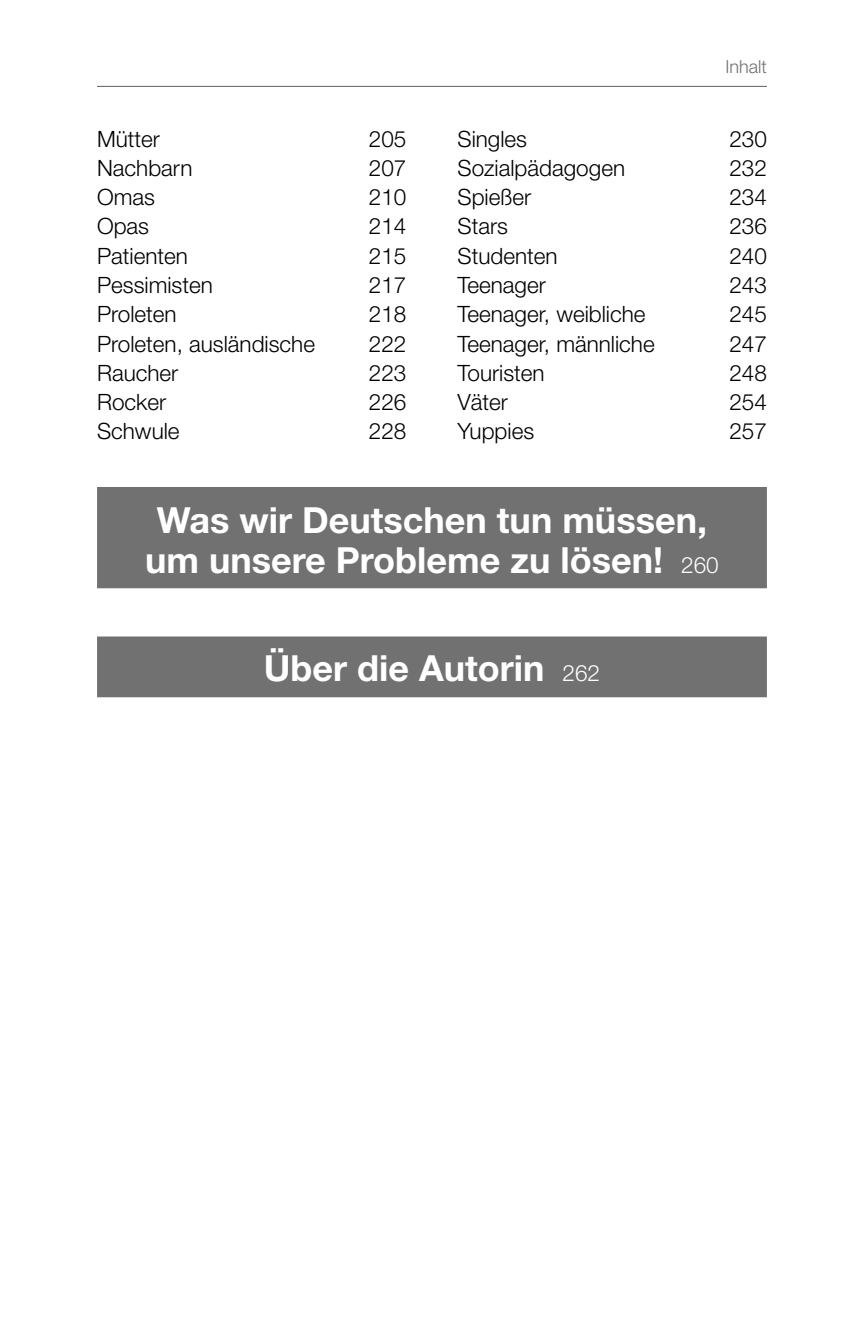
<style>
.page{position:relative;width:862px;height:1339px;background:#fff}
.page>*{position:absolute;margin:0;border:0;box-sizing:border-box;transform-origin:0 0}
.t1{font:700 36px/40.5px "Helvetica Neue";color:#fff;text-align:center}
.t2{font:300 22.5px "Helvetica Neue";color:#000}
.t3{font:300 18px "Helvetica Neue";color:#717171}
.s1{font-weight:300;font-size:22.5px}
</style>
<div class="page">
<hr style="left:97px;top:86px;width:670px;height:1px;background:#717171">
<div style="left:97px;top:487px;width:670px;height:101px;background:#717171"></div>
<div style="left:97px;top:636px;width:670px;height:61px;background:#717171"></div>
<p class="t2" style="left:97px;top:131px;width:64px">Mütter</p>
<p class="t2" style="left:369px;top:131px;width:39px">205</p>
<p class="t2" style="left:97px;top:160px;width:97px">Nachbarn</p>
<p class="t2" style="left:369px;top:160px;width:39px">207</p>
<p class="t2" style="left:97px;top:189px;width:59px">Omas</p>
<p class="t2" style="left:369px;top:189px;width:39px">210</p>
<p class="t2" style="left:97px;top:218px;width:54px">Opas</p>
<p class="t2" style="left:369px;top:218px;width:39px">214</p>
<p class="t2" style="left:97px;top:248px;width:92px">Patienten</p>
<p class="t2" style="left:369px;top:248px;width:39px">215</p>
<p class="t2" style="left:97px;top:277px;width:117px">Pessimisten</p>
<p class="t2" style="left:369px;top:277px;width:39px">217</p>
<p class="t2" style="left:97px;top:306px;width:81px">Proleten</p>
<p class="t2" style="left:369px;top:306px;width:39px">218</p>
<p class="t2" style="left:97px;top:335px;width:219px">Proleten, ausländische</p>
<p class="t2" style="left:369px;top:335px;width:39px">222</p>
<p class="t2" style="left:97px;top:365px;width:83px">Raucher</p>
<p class="t2" style="left:369px;top:365px;width:39px">223</p>
<p class="t2" style="left:97px;top:394px;width:71px">Rocker</p>
<p class="t2" style="left:369px;top:394px;width:39px">226</p>
<p class="t2" style="left:97px;top:423px;width:84px">Schwule</p>
<p class="t2" style="left:369px;top:423px;width:39px">228</p>
<p class="t3" style="left:725px;top:60px;width:43px">Inhalt</p>
<p class="t2" style="left:457px;top:131px;width:71px">Singles</p>
<p class="t2" style="left:729px;top:131px;width:39px">230</p>
<p class="t2" style="left:457px;top:160px;width:169px">Sozialpädagogen</p>
<p class="t2" style="left:729px;top:160px;width:39px">232</p>
<p class="t2" style="left:457px;top:189px;width:75px">Spießer</p>
<p class="t2" style="left:729px;top:189px;width:39px">234</p>
<p class="t2" style="left:457px;top:218px;width:52px">Stars</p>
<p class="t2" style="left:729px;top:218px;width:39px">236</p>
<p class="t2" style="left:457px;top:248px;width:102px">Studenten</p>
<p class="t2" style="left:729px;top:248px;width:39px">240</p>
<p class="t2" style="left:457px;top:277px;width:90px">Teenager</p>
<p class="t2" style="left:729px;top:277px;width:39px">243</p>
<p class="t2" style="left:457px;top:306px;width:190px">Teenager, weibliche</p>
<p class="t2" style="left:729px;top:306px;width:39px">245</p>
<p class="t2" style="left:457px;top:335px;width:199px">Teenager, männliche</p>
<p class="t2" style="left:729px;top:335px;width:39px">247</p>
<p class="t2" style="left:457px;top:365px;width:89px">Touristen</p>
<p class="t2" style="left:729px;top:365px;width:39px">248</p>
<p class="t2" style="left:457px;top:394px;width:52px">Väter</p>
<p class="t2" style="left:729px;top:394px;width:39px">254</p>
<p class="t2" style="left:457px;top:423px;width:78px">Yuppies</p>
<p class="t2" style="left:729px;top:423px;width:39px">257</p>
<h1 class="t1" style="left:145px;top:503px;width:575px">Was wir Deutschen tun müssen, um unsere Probleme zu lösen! <span class="s1">260</span></h1>
<h1 class="t1" style="left:264px;top:651px;width:338px">Über die Autorin <span class="s1">262</span></h1>
</div>
